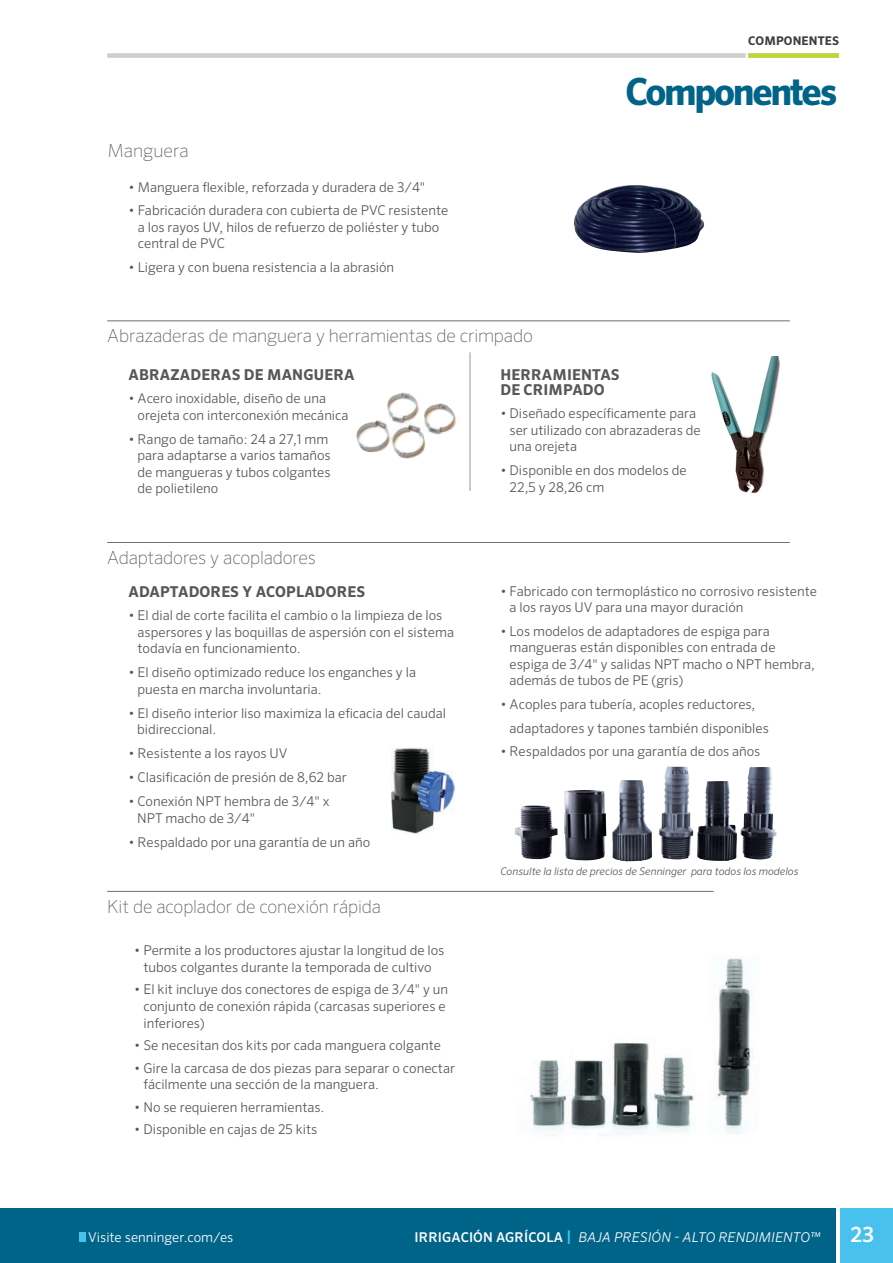
<style>
.page{position:relative;width:893px;height:1263px;background:#fff}
.page>*{position:absolute;margin:0;border:0;box-sizing:border-box;transform-origin:0 0}
.t1{font:700 37.5px "Sero Pro";letter-spacing:-.06em;color:#006489}
.t2{font:500 21px "Sero Pro";color:#fff}
.t3{font:100 18px "Sero Pro";letter-spacing:-.005em;color:#565855}
.t4{font:700 15px/15px "Sero Pro";letter-spacing:.01em;color:#565855}
.t5{font:300 13.5px/16.5px "Sero Pro";color:#565855}
.t6{font:italic 300 13.5px "Sero Pro";letter-spacing:.01em;color:#fff}
.t7{font:300 13.5px "Sero Pro";color:#fff}
.t8{font:700 12px "Sero Pro";letter-spacing:.01em;color:#3e3e3f}
.t9{font:italic 300 10.5px "Sero Pro";color:#565855}
.s1{font-weight:500;font-style:normal}
.s2{font-weight:500;font-style:normal;font-size:15px;color:#48c1ef}
</style>
<div class="page">
<div style="left:840px;top:1208px;width:53px;height:55px;background:#48c1ef"></div>
<div style="left:0;top:1208px;width:836px;height:55px;background:#006489"></div>
<div style="left:79px;top:1232px;width:6px;height:10px;background:#48c1ef"></div>
<div style="left:107px;top:53px;width:731px;height:5px;background:#d0cecc"></div>
<div style="left:748px;top:53px;width:91px;height:5px;background:#bcd539"></div>
<img style="left:574px;top:185px;width:130px;height:68px">
<img style="left:711px;top:356px;width:69px;height:137px">
<img style="left:356px;top:392px;width:101px;height:67px">
<img style="left:520px;top:790px;width:47px;height:24px">
<img style="left:567px;top:785px;width:53px;height:29px">
<img style="left:620px;top:766px;width:153px;height:48px">
<img style="left:515px;top:814px;width:209px;height:47px">
<img style="left:740px;top:814px;width:33px;height:45px">
<img style="left:391px;top:747px;width:64px;height:86px">
<hr style="left:107px;top:320px;width:683px;height:1px;background:#706f6b">
<hr style="left:107px;top:542px;width:683px;height:1px;background:#706f6b">
<hr style="left:470px;top:352px;width:1px;height:139px;background:#9b9896">
<hr style="left:107px;top:891px;width:607px;height:1px;background:#706f6b">
<img style="left:530px;top:958px;width:224px;height:178px">
<p class="t8" style="left:748px;top:33px;width:92px">COMPONENTES</p>
<h3 class="t3" style="left:108px;top:140px;width:82px">Manguera</h3>
<p class="t5" style="left:129px;top:179px;width:298px">• Manguera flexible, reforzada y duradera de 3/4"</p>
<p class="t5" style="left:138px;top:202px;width:312px;text-indent:-9px">• Fabricación duradera con cubierta de PVC resistente a los rayos UV, hilos de refuerzo de poliéster y tubo central de PVC</p>
<p class="t5" style="left:129px;top:259px;width:267px">• Ligera y con buena resistencia a la abrasión</p>
<h1 class="t1" style="left:625px;top:69px;width:214px">Componentes</h1>
<h3 class="t3" style="left:107px;top:325px;width:427px">Abrazaderas de manguera y herramientas de crimpado</h3>
<p class="t4" style="left:128px;top:367px;width:228px">ABRAZADERAS DE MANGUERA</p>
<p class="t5" style="left:138px;top:390px;width:213px;text-indent:-9px">• Acero inoxidable, diseño de una orejeta con interconexión mecánica</p>
<p class="t5" style="left:138px;top:431px;width:195px;text-indent:-9px">• Rango de tamaño: 24 a 27,1 mm para adaptarse a varios tamaños de mangueras y tubos colgantes de polietileno</p>
<p class="t4" style="left:500px;top:367px;width:121px">HERRAMIENTAS<br>DE CRIMPADO</p>
<p class="t5" style="left:510px;top:405px;width:193px;text-indent:-9px">• Diseñado específicamente para ser utilizado con abrazaderas de una orejeta</p>
<p class="t5" style="left:510px;top:462px;width:179px;text-indent:-9px">• Disponible en dos modelos de<br>22,5 y 28,26 cm</p>
<h3 class="t3" style="left:107px;top:547px;width:210px">Adaptadores y acopladores</h3>
<p class="t4" style="left:128px;top:584px;width:238px">ADAPTADORES Y ACOPLADORES</p>
<p class="t5" style="left:138px;top:607px;width:318px;text-indent:-9px">• El dial de corte facilita el cambio o la limpieza de los aspersores y las boquillas de aspersión con el sistema todavía en funcionamiento.</p>
<p class="t5" style="left:138px;top:664px;width:280px;text-indent:-9px">• El diseño optimizado reduce los enganches y la puesta en marcha involuntaria.</p>
<p class="t5" style="left:137px;top:704px;width:310px;text-indent:-9px">• El diseño interior liso maximiza la eficacia del caudal bidireccional.</p>
<p class="t5" style="left:128px;top:745px;width:161px">• Resistente a los rayos UV</p>
<p class="t5" style="left:128px;top:769px;width:220px">• Clasificación de presión de 8,62 bar</p>
<p class="t5" style="left:137px;top:793px;width:194px;text-indent:-9px">• Conexión NPT hembra de 3/4" x<br>NPT macho de 3/4"</p>
<p class="t5" style="left:128px;top:833px;width:244px">• Respaldado por una garantía de un año</p>
<h3 class="t3" style="left:107px;top:895px;width:275px">Kit de acoplador de conexión rápida</h3>
<p class="t5" style="left:134px;top:942px;width:312px;text-align:center">• Permite a los productores ajustar la longitud de los tubos colgantes durante la temporada de cultivo</p>
<p class="t5" style="left:143px;top:981px;width:306px;text-indent:-9px">• El kit incluye dos conectores de espiga de 3/4" y un conjunto de conexión rápida (carcasas superiores e inferiores)</p>
<p class="t5" style="left:134px;top:1037px;width:308px">• Se necesitan dos kits por cada manguera colgante</p>
<p class="t5" style="left:143px;top:1059px;width:313px;text-indent:-9px">• Gire la carcasa de dos piezas para separar o conectar fácilmente una sección de la manguera.</p>
<p class="t5" style="left:134px;top:1098px;width:192px">• No se requieren herramientas.</p>
<p class="t5" style="left:134px;top:1121px;width:185px">• Disponible en cajas de 25 kits</p>
<p class="t5" style="left:510px;top:582px;width:309px;text-indent:-9px">• Fabricado con termoplástico no corrosivo resistente a los rayos UV para una mayor duración</p>
<p class="t5" style="left:510px;top:622px;width:307px;text-indent:-9px">• Los modelos de adaptadores de espiga para mangueras están disponibles con entrada de espiga de 3/4" y salidas NPT macho o NPT hembra, además de tubos de PE (gris)</p>
<p class="t5" style="left:510px;top:692px;width:261px;line-height:24px;text-indent:-9px">• Acoples para tubería, acoples reductores, adaptadores y tapones también disponibles</p>
<p class="t5" style="left:500px;top:743px;width:262px">• Respaldados por una garantía de dos años</p>
<p class="t9" style="left:500px;top:865px;width:300px">Consulte la lista de precios de Senninger para todos los modelos</p>
<p class="t7" style="left:88px;top:1229px;width:147px">Visite senninger.com/es</p>
<p class="t6" style="left:415px;top:1229px;width:407px"><span class="s1">IRRIGACIÓN AGRÍCOLA</span> <span class="s2">|</span> BAJA PRESIÓN - ALTO RENDIMIENTO™</p>
<h2 class="t2" style="left:850px;top:1221px;width:25px">23</h2>
</div>
